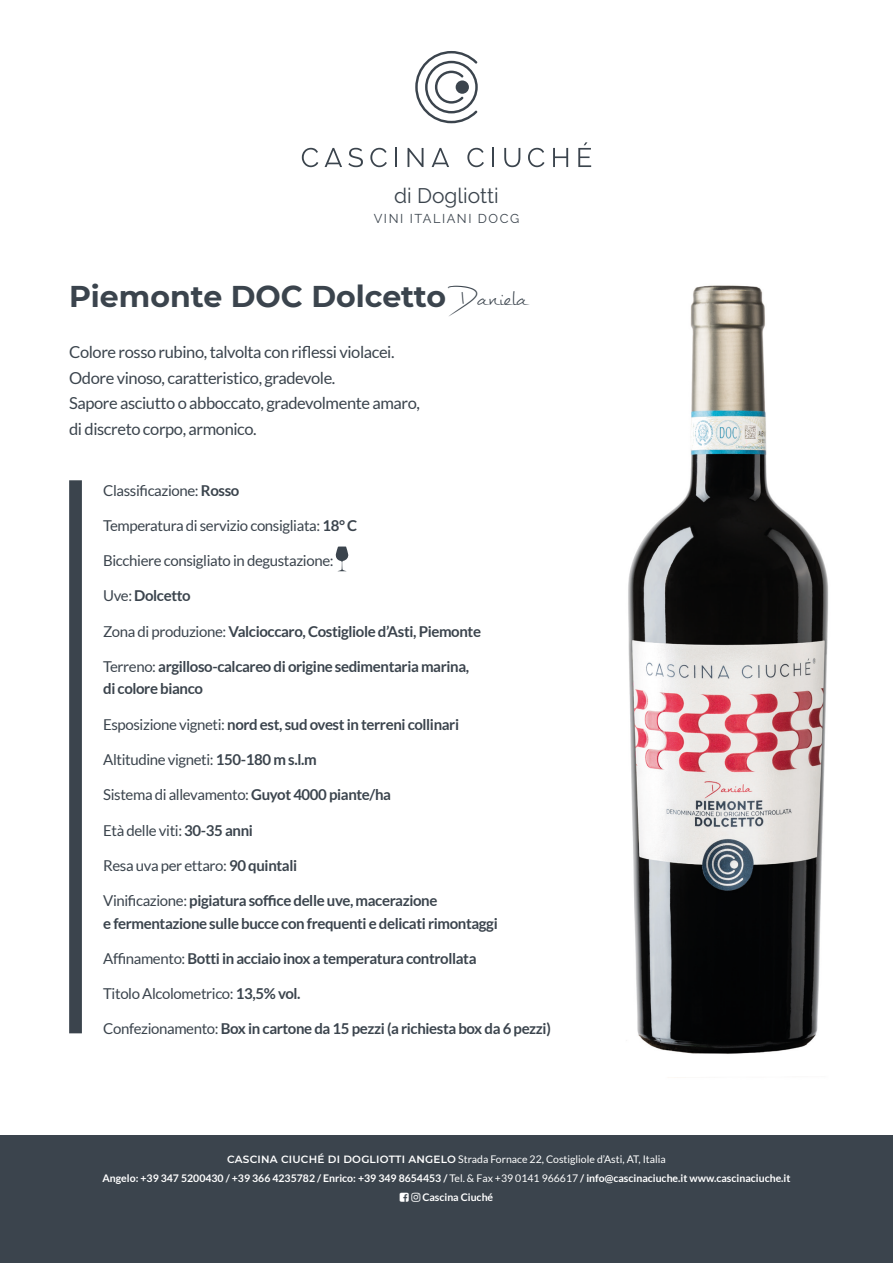
<style>
.page{position:relative;width:893px;height:1263px;background:#fff}
.page>*{position:absolute;margin:0;border:0;box-sizing:border-box;transform-origin:0 0}
.t1{font:700 30px "Montserrat";color:#3b444d}
.t2{font:21px "Raleway";color:#3b444d}
.t3{font:16.5px/25.5px "Lato";letter-spacing:-.025em;color:#3b444d}
.t4{font:700 15px/22.5px "Lato";letter-spacing:-.025em;color:#3b444d}
.t5{font:15px "Lato";letter-spacing:-.025em;color:#3b444d}
.t6{font:12.75px "Raleway";letter-spacing:.12em;color:#3b444d}
.t7{font:700 10.5px "Lato";color:#fff}
.t8{font:10.5px "Lato";color:#fff}
.s1{font-family:"Mathilde";font-weight:400;font-size:43.5px}
.s2{font-weight:700}
.s3{font-weight:400}
.s4{font-family:"Montserrat";font-weight:600}
</style>
<div class="page">
<div style="left:0;top:1135px;width:893px;height:128px;background:#3b444d"></div>
<svg style="left:302px;top:148px;width:16px;height:19px"></svg>
<svg style="left:348px;top:148px;width:15px;height:19px"></svg>
<svg style="left:370px;top:148px;width:17px;height:19px"></svg>
<svg style="left:395px;top:148px;width:2px;height:19px"></svg>
<svg style="left:408px;top:148px;width:15px;height:19px"></svg>
<svg style="left:467px;top:148px;width:17px;height:19px"></svg>
<svg style="left:492px;top:148px;width:2px;height:19px"></svg>
<svg style="left:504px;top:148px;width:16px;height:19px"></svg>
<svg style="left:528px;top:148px;width:16px;height:19px"></svg>
<svg style="left:553px;top:148px;width:15px;height:19px"></svg>
<svg style="left:578px;top:142px;width:13px;height:25px"></svg>
<svg style="left:325px;top:148px;width:17px;height:19px"></svg>
<svg style="left:432px;top:148px;width:17px;height:19px"></svg>
<svg style="left:415px;top:51px;width:63px;height:72px"></svg>
<svg style="left:335px;top:546px;width:14px;height:25px"></svg>
<div style="left:69px;top:480px;width:13px;height:553px;background:#3b444d"></div>
<img style="left:628px;top:285px;width:201px;height:793px">
<h2 class="t2" style="left:394px;top:183px;width:106px">di Dogliotti</h2>
<p class="t6" style="left:374px;top:211px;width:147px">VINI ITALIANI DOCG</p>
<p class="t1" style="left:69px;top:274px;width:460px">Piemonte DOC Dolcetto <span class="s1">Daniela</span></p>
<p class="t3" style="left:69px;top:339px;width:327px">Colore rosso rubino, talvolta con riflessi violacei.<br>Odore vinoso, caratteristico, gradevole.</p>
<p class="t3" style="left:69px;top:390px;width:352px">Sapore asciutto o abboccato, gradevolmente amaro, di discreto corpo, armonico.</p>
<p class="t5" style="left:103px;top:482px;width:138px">Classificazione: <span class="s2">Rosso</span></p>
<p class="t5" style="left:103px;top:517px;width:256px">Temperatura di servizio consigliata: <span class="s2">18° C</span></p>
<p class="t5" style="left:103px;top:552px;width:232px">Bicchiere consigliato in degustazione:</p>
<p class="t4" style="left:103px;top:584px;width:89px"><span class="s3">Uve:</span> Dolcetto</p>
<p class="t4" style="left:103px;top:620px;width:379px"><span class="s3">Zona di produzione:</span> Valcioccaro, Costigliole d’Asti, Piemonte</p>
<p class="t4" style="left:103px;top:655px;width:367px"><span class="s3">Terreno:</span> argilloso-calcareo di origine sedimentaria marina, di colore bianco</p>
<p class="t4" style="left:103px;top:713px;width:357px"><span class="s3">Esposizione vigneti:</span> nord est, sud ovest in terreni collinari</p>
<p class="t5" style="left:103px;top:751px;width:215px">Altitudine vigneti: <span class="s2">150-180 m s.l.m</span></p>
<p class="t5" style="left:103px;top:786px;width:289px">Sistema di allevamento: <span class="s2">Guyot 4000 piante/ha</span></p>
<p class="t5" style="left:103px;top:822px;width:151px">Età delle viti: <span class="s2">30-35 anni</span></p>
<p class="t5" style="left:103px;top:857px;width:195px">Resa uva per ettaro: <span class="s2">90 quintali</span></p>
<p class="t4" style="left:103px;top:889px;width:396px"><span class="s3">Vinificazione:</span> pigiatura soffice delle uve, macerazione<br>e fermentazione sulle bucce con frequenti e delicati rimontaggi</p>
<p class="t4" style="left:103px;top:947px;width:375px"><span class="s3">Affinamento:</span> Botti in acciaio inox a temperatura controllata</p>
<p class="t5" style="left:103px;top:985px;width:199px">Titolo Alcolometrico: <span class="s2">13,5% vol.</span></p>
<p class="t4" style="left:103px;top:1017px;width:449px"><span class="s3">Confezionamento:</span> Box in cartone da 15 pezzi (a richiesta box da 6 pezzi)</p>
<p class="t8" style="left:227px;top:1153px;width:440px"><span class="s4">CASCINA CIUCHÉ DI DOGLIOTTI ANGELO</span> Strada Fornace 22, Costigliole d’Asti, AT, Italia</p>
<p class="t7" style="left:102px;top:1172px;width:690px">Angelo: +39 347 5200430 / +39 366 4235782 / Enrico: +39 349 8654453 / <span class="s3">Tel. &amp; Fax +39 0141 966617</span> / info@cascinaciuche.it www.cascinaciuche.it</p>
<p class="t7" style="left:422px;top:1191px;width:72px">Cascina Ciuché</p>
</div>
